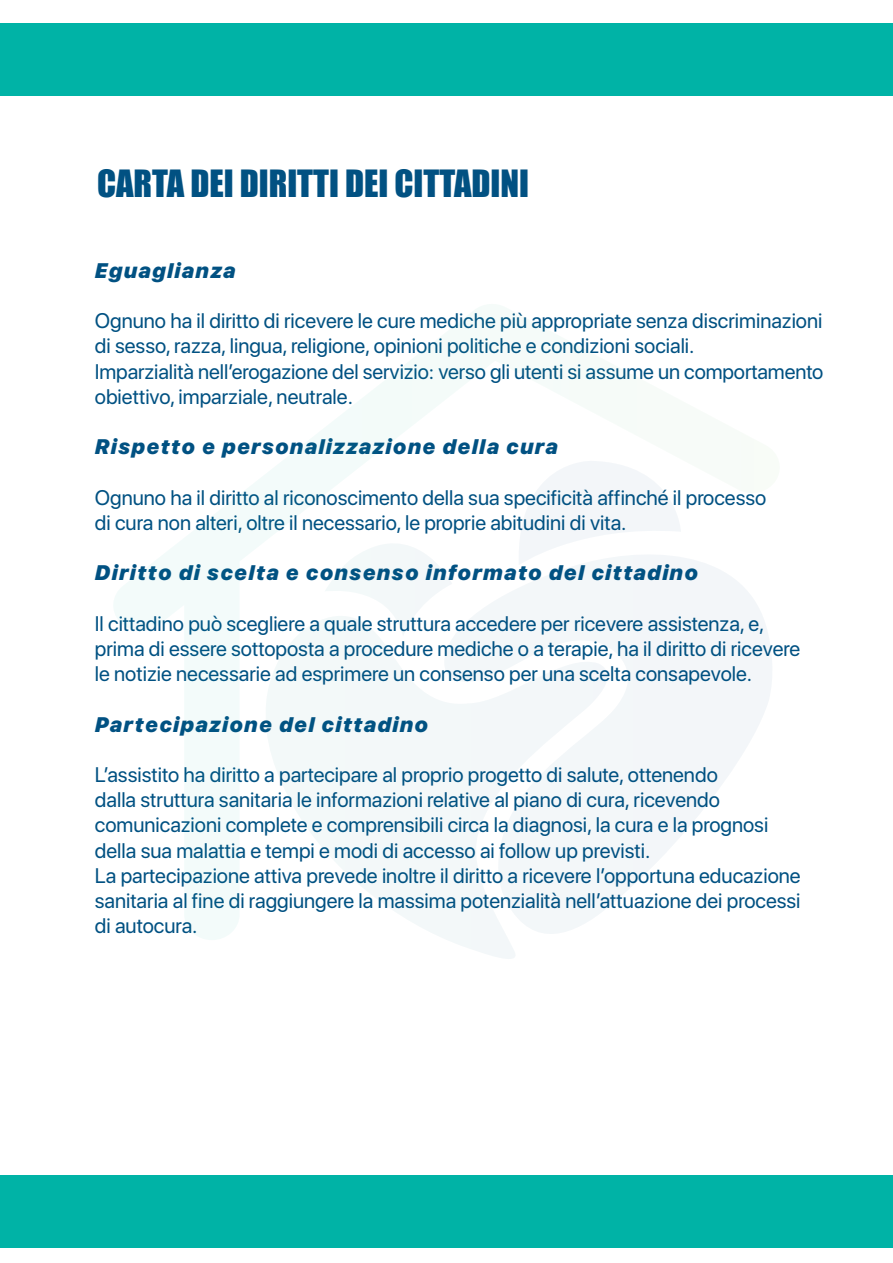
<style>
.page{position:relative;width:893px;height:1263px;background:#fff}
.page>*{position:absolute;margin:0;border:0;box-sizing:border-box;transform-origin:0 0}
.t1{font:34.5px "Impact";color:#015182}
.t2{font:21px/25.2px "SF Pro Display";color:#015182}
.t3{font:italic 900 21px "SF Pro Display";letter-spacing:.075em;color:#015182}
</style>
<div class="page">
<div style="left:1px;top:1175px;width:892px;height:73px;background:#00b3a6"></div>
<div style="left:1px;top:23px;width:892px;height:73px;background:#00b3a6"></div>
<svg style="left:114px;top:307px;width:368px;height:633px"></svg>
<svg style="left:262px;top:609px;width:253px;height:350px"></svg>
<svg style="left:324px;top:524px;width:128px;height:113px"></svg>
<svg style="left:437px;top:545px;width:335px;height:407px"></svg>
<svg style="left:516px;top:461px;width:165px;height:104px"></svg>
<h1 class="t1" style="left:97px;top:156px;width:434px">CARTA DEI DIRITTI DEI CITTADINI</h1>
<p class="t3" style="left:95px;top:255px;width:142px">Eguaglianza</p>
<p class="t2" style="left:95px;top:308px;width:730px">Ognuno ha il diritto di ricevere le cure mediche più appropriate senza discriminazioni di sesso, razza, lingua, religione, opinioni politiche e condizioni sociali.<br>Imparzialità nell’erogazione del servizio: verso gli utenti si assume un comportamento obiettivo, imparziale, neutrale.</p>
<p class="t3" style="left:95px;top:431px;width:464px">Rispetto e personalizzazione della cura</p>
<p class="t2" style="left:95px;top:485px;width:673px">Ognuno ha il diritto al riconoscimento della sua specificità affinché il processo di cura non alteri, oltre il necessario, le proprie abitudini di vita.</p>
<p class="t3" style="left:95px;top:557px;width:604px">Diritto di scelta e consenso informato del cittadino</p>
<p class="t2" style="left:95px;top:611px;width:707px">Il cittadino può scegliere a quale struttura accedere per ricevere assistenza, e, prima di essere sottoposta a procedure mediche o a terapie, ha il diritto di ricevere le notizie necessarie ad esprimere un consenso per una scelta consapevole.</p>
<p class="t3" style="left:95px;top:708px;width:335px">Partecipazione del cittadino</p>
<p class="t2" style="left:95px;top:762px;width:707px">L’assistito ha diritto a partecipare al proprio progetto di salute, ottenendo<br>dalla struttura sanitaria le informazioni relative al piano di cura, ricevendo comunicazioni complete e comprensibili circa la diagnosi, la cura e la prognosi della sua malattia e tempi e modi di accesso ai follow up previsti.<br>La partecipazione attiva prevede inoltre il diritto a ricevere l’opportuna educazione sanitaria al fine di raggiungere la massima potenzialità nell’attuazione dei processi di autocura.</p>
</div>
